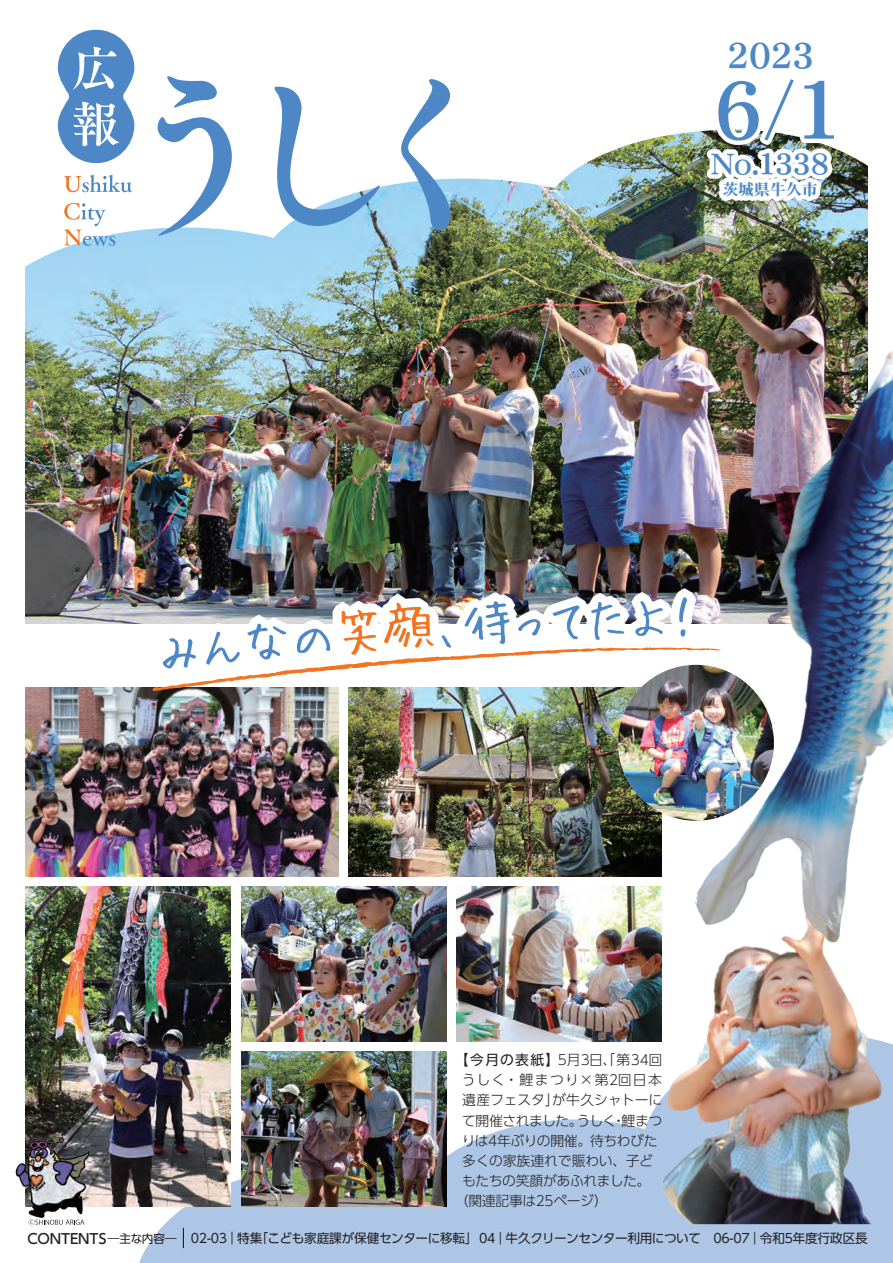
<style>
.page{position:relative;width:893px;height:1263px;background:#fff}
.page>*{position:absolute;margin:0;border:0;box-sizing:border-box;transform-origin:0 0}
.t1{font:89.1px "DFHS Mincho Std W7";color:#4d87c6}
.t2{font:49.95px "Hui Font P";color:#4d87c6}
.t3{font:39.6px "DFHS Mincho Std W7";color:#4d87c6}
.t4{font:32.7px "DFHS Mincho Std W7";letter-spacing:-.035em;color:#4d87c6}
.t5{font:15.9px "DFHS Mincho Std W9";color:#4d87c6}
.t6{font:300 13.8px "UD Shin Go Pro";letter-spacing:-.025em;color:#231f20}
.t7{font:300 13.8px/20.2px "UD Shin Go Pro";letter-spacing:.015em;color:#231f20;text-align:right}
.t8{font:300 13.8px "UD Shin Go Pro";letter-spacing:-.005em;color:#231f20}
.t9{font:500 13.8px "UD Shin Go Pro";letter-spacing:-.005em;color:#231f20}
.t10{font:12.75px "UD Shin Go Pro";letter-spacing:-.02em;color:#231f20}
.t11{font:11.7px "UD Shin Go Pro";color:#231f20}
.s1{font-size:52.05px}
.s2{color:#f47321}
.s3{font-weight:400}
</style>
<div class="page">
<div style="left:640px;top:1041px;width:253px;height:222px;background:#adc6e6"></div>
<div style="left:446px;top:1119px;width:302px;height:144px;background:#adc6e6"></div>
<img style="left:26px;top:301px;width:663px;height:322px">
<img style="left:456px;top:887px;width:205px;height:154px">
<img style="left:349px;top:691px;width:313px;height:186px">
<img style="left:241px;top:887px;width:205px;height:154px">
<img style="left:241px;top:1052px;width:205px;height:107px">
<img style="left:26px;top:687px;width:313px;height:190px">
<img style="left:26px;top:887px;width:205px;height:319px">
<img style="left:618px;top:665px;width:156px;height:156px;border-radius:78px">
<img style="left:642px;top:904px;width:251px;height:320px">
<img style="left:689px;top:301px;width:204px;height:663px">
<img style="left:25px;top:29px;width:843px;height:272px">
<img style="left:128px;top:1159px;width:349px;height:104px">
<div style="left:707px;top:37px;width:131px;height:164px;background:#fff"></div>
<svg style="left:762px;top:79px;width:34px;height:65px"></svg>
<svg style="left:58px;top:30px;width:76px;height:133px"></svg>
<svg style="left:158px;top:76px;width:74px;height:160px"></svg>
<svg style="left:274px;top:87px;width:106px;height:139px"></svg>
<svg style="left:401px;top:79px;width:50px;height:151px"></svg>
<svg style="left:64px;top:175px;width:68px;height:17px"></svg>
<svg style="left:64px;top:203px;width:51px;height:43px"></svg>
<img style="left:154px;top:588px;width:542px;height:47px">
<img style="left:15px;top:1135px;width:77px;height:83px">
<svg style="left:28px;top:1219px;width:56px;height:6px"></svg>
<svg style="left:152px;top:635px;width:571px;height:56px"></svg>
<h3 class="t3" style="left:726px;top:33px;width:90px">2023</h3>
<h1 class="t1" style="left:712px;top:60px;width:134px">6 1</h1>
<h3 class="t4" style="left:710px;top:145px;width:121px">No.1338</h3>
<p class="t5" style="left:722px;top:181px;width:97px">茨城県牛久市</p>
<h2 class="t2" style="left:155px;top:610px;width:279px;rotate:-2deg"><span class="s1">み</span>んなの<span class="s2">笑顔</span></h2>
<h2 class="t2" style="left:461px;top:591px;width:256px;rotate:-2deg">待ってたよ!</h2>
<p class="t7" style="left:455px;top:1049px;width:209px"><span class="s3">【今月の表紙】</span>5月3日、「第34回うしく・鯉まつり×第2回日本が牛久シャトーに</p>
<p class="t6" style="left:462px;top:1089px;width:98px">遺産フェスタ」</p>
<p class="t6" style="left:577px;top:1109px;width:87px">うしく鯉まつ</p>
<p class="t6" style="left:462px;top:1109px;width:122px">て開催されました。</p>
<p class="t6" style="left:462px;top:1129px;width:197px">りは4年ぶりの開催。待ちわびた</p>
<p class="t8" style="left:462px;top:1149px;width:192px">多くの家族連れで賑わい、子ど</p>
<p class="t6" style="left:462px;top:1170px;width:190px">もたちの笑顔があふれました。</p>
<p class="t6" style="left:455px;top:1190px;width:154px">（関連記事は25ページ(</p>
<p class="t6" style="left:612px;top:1109px;width:15px">・</p>
<p class="t11" style="left:108px;top:1228px;width:71px">―主な内容―</p>
<p class="t9" style="left:28px;top:1228px;width:80px">CONTENTS</p>
<p class="t10" style="left:255px;top:1228px;width:614px">「こども家庭課が保健センターに移転」04｜牛久クリーンセンター利用について　06-07｜令和5年度行政区長</p>
<p class="t10" style="left:191px;top:1228px;width:73px">02-03｜特集</p>
</div>
